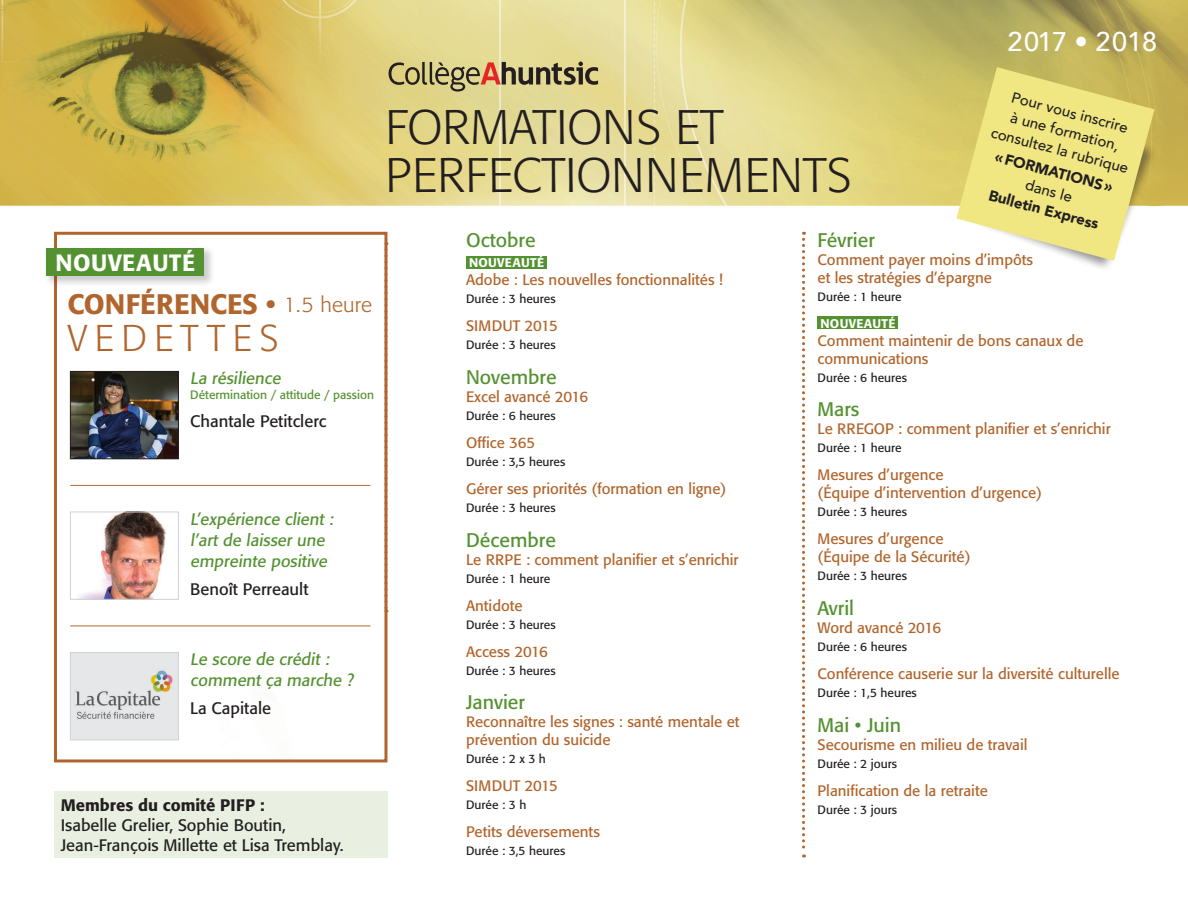
<style>
.page{position:relative;width:1188px;height:918px;background:#fff}
.page>*{position:absolute;margin:0;border:0;box-sizing:border-box;transform-origin:0 0}
.t1{font:300 48px/48px "Formata";color:#231f20}
.t2{font:300 36.9px "Formata";letter-spacing:.2em;color:#b1652c}
.t3{font:500 27.9px "Formata";color:#b1652c}
.t4{font:500 27px "Avenir";color:#fff}
.t5{font:500 23.4px "Formata";letter-spacing:.03em;color:#fff}
.t6{font:19.5px "Formata";color:#549231}
.t7{font:16.5px/19.8px "Formata";color:#231f20}
.t8{font:16.5px/21px "Formata";color:#549231}
.t9{font:500 16.5px "Formata";color:#231f20}
.t10{font:15px/18px "Formata";color:#b1652c}
.t11{font:500 15px/19.5px "Avenir";color:#231f20;text-align:center}
.t12{font:900 15px "Avenir";color:#231f20}
.t13{font:500 12.6px "Formata";letter-spacing:.03em;color:#fff}
.t14{font:12px "Formata";color:#231f20}
.t15{font:12px "Formata";color:#549231}
.s1{font-weight:300;font-size:21.15px}
</style>
<div class="page">
<img style="left:0;top:0;width:1188px;height:858px">
<div style="left:54px;top:232px;width:333px;height:530px;border:3px solid #b1652c"></div>
<div style="left:466px;top:256px;width:81px;height:13px;background:#549231"></div>
<div style="left:818px;top:317px;width:80px;height:12px;background:#549231"></div>
<svg style="left:389px;top:62px;width:209px;height:30px"></svg>
<svg style="left:384px;top:242px;width:3px;height:371px"></svg>
<svg style="left:802px;top:232px;width:3px;height:626px"></svg>
<div style="left:44px;top:245px;width:171px;height:42px;background:#231f20;opacity:.23"></div>
<div style="left:46px;top:248px;width:158px;height:28px;background:#549231"></div>
<img style="left:72px;top:373px;width:105px;height:84px">
<div style="left:70px;top:371px;width:109px;height:88px;border:1px solid #231f20"></div>
<img style="left:72px;top:514px;width:105px;height:84px">
<div style="left:70px;top:512px;width:109px;height:88px;border:1px solid #d1d2d4"></div>
<div style="left:70px;top:653px;width:108px;height:87px;background:#e6e7e9"></div>
<img style="left:75px;top:670px;width:98px;height:49px">
<div style="left:70px;top:652px;width:109px;height:88px;border:1px solid #d1d2d4"></div>
<div style="left:971px;top:92px;width:187px;height:180px;background:#231f20;opacity:.47"></div>
<svg style="left:956px;top:67px;width:198px;height:194px"></svg>
<hr style="left:70px;top:485px;width:300px;height:1px;background:#b1652c">
<hr style="left:70px;top:626px;width:300px;height:1px;background:#b1652c">
<div style="left:54px;top:791px;width:333px;height:67px;background:#e9f0e2"></div>
<h3 class="t4" style="left:1008px;top:18px;width:151px">2017 • 2018</h3>
<h3 class="t5" style="left:55px;top:248px;width:141px">NOUVEAUTÉ</h3>
<h3 class="t3" style="left:68px;top:287px;width:306px">CONFÉRENCES • <span class="s1">1.5 heure</span></h3>
<h2 class="t2" style="left:68px;top:317px;width:213px">VEDETTES</h2>
<p class="t8" style="left:190px;top:368px;width:95px">La résilience</p>
<p class="t15" style="left:190px;top:388px;width:185px">Détermination / attitude / passion</p>
<p class="t7" style="left:190px;top:411px;width:138px">Chantale Petitclerc</p>
<p class="t8" style="left:190px;top:509px;width:147px">L’expérience client : l’art de laisser une empreinte positive</p>
<p class="t7" style="left:190px;top:579px;width:120px">Benoît Perreault</p>
<p class="t8" style="left:190px;top:649px;width:167px">Le score de crédit : comment ça marche ?</p>
<p class="t7" style="left:190px;top:698px;width:82px">La Capitale</p>
<p class="t9" style="left:61px;top:795px;width:205px">Membres du comité PIFP :</p>
<p class="t7" style="left:61px;top:815px;width:284px">Isabelle Grelier, Sophie Boutin,<br>Jean-François Millette et Lisa Tremblay.</p>
<h1 class="t1" style="left:386px;top:103px;width:468px">FORMATIONS ET<br>PERFECTIONNEMENTS</h1>
<p class="t11" style="left:1004px;top:84px;width:143px;rotate:15deg">Pour vous inscrire<br>à une formation, consultez la rubrique</p>
<p class="t12" style="left:999px;top:144px;width:123px;rotate:15deg">«FORMATIONS»</p>
<p class="t11" style="left:1028px;top:174px;width:50px;rotate:15deg">dans le</p>
<p class="t12" style="left:992px;top:182px;width:115px;rotate:15deg">Bulletin Express</p>
<h3 class="t6" style="left:466px;top:229px;width:71px">Octobre</h3>
<p class="t13" style="left:469px;top:255px;width:77px">NOUVEAUTÉ</p>
<p class="t10" style="left:466px;top:271px;width:258px">Adobe : Les nouvelles fonctionnalités !</p>
<p class="t14" style="left:466px;top:292px;width:91px">Durée : 3 heures</p>
<p class="t10" style="left:466px;top:317px;width:93px">SIMDUT 2015</p>
<p class="t14" style="left:466px;top:338px;width:91px">Durée : 3 heures</p>
<h3 class="t6" style="left:466px;top:365px;width:92px">Novembre</h3>
<p class="t10" style="left:466px;top:388px;width:124px">Excel avancé 2016</p>
<p class="t14" style="left:466px;top:408px;width:91px">Durée : 6 heures</p>
<p class="t10" style="left:466px;top:434px;width:71px">Office 365</p>
<p class="t14" style="left:466px;top:454px;width:101px">Durée : 3,5 heures</p>
<p class="t10" style="left:466px;top:480px;width:262px">Gérer ses priorités (formation en ligne)</p>
<p class="t14" style="left:466px;top:500px;width:91px">Durée : 3 heures</p>
<h3 class="t6" style="left:466px;top:528px;width:91px">Décembre</h3>
<p class="t10" style="left:466px;top:550px;width:274px">Le RRPE : comment planifier et s’enrichir</p>
<p class="t14" style="left:466px;top:571px;width:86px">Durée : 1 heure</p>
<p class="t10" style="left:466px;top:596px;width:58px">Antidote</p>
<p class="t14" style="left:466px;top:617px;width:91px">Durée : 3 heures</p>
<p class="t10" style="left:466px;top:642px;width:83px">Access 2016</p>
<p class="t14" style="left:466px;top:663px;width:91px">Durée : 3 heures</p>
<h3 class="t6" style="left:466px;top:691px;width:60px">Janvier</h3>
<p class="t10" style="left:466px;top:713px;width:275px">Reconnaître les signes : santé mentale et prévention du suicide</p>
<p class="t14" style="left:466px;top:752px;width:81px">Durée : 2 x 3 h</p>
<p class="t10" style="left:466px;top:777px;width:93px">SIMDUT 2015</p>
<p class="t14" style="left:466px;top:798px;width:62px">Durée : 3 h</p>
<p class="t10" style="left:466px;top:823px;width:135px">Petits déversements</p>
<p class="t14" style="left:466px;top:844px;width:101px">Durée : 3,5 heures</p>
<h3 class="t6" style="left:818px;top:229px;width:59px">Février</h3>
<p class="t10" style="left:818px;top:251px;width:217px">Comment payer moins d’impôts et les stratégies d’épargne</p>
<p class="t14" style="left:818px;top:290px;width:86px">Durée : 1 heure</p>
<p class="t13" style="left:820px;top:316px;width:77px">NOUVEAUTÉ</p>
<p class="t10" style="left:818px;top:331px;width:267px">Comment maintenir de bons canaux de communications</p>
<p class="t14" style="left:818px;top:370px;width:91px">Durée : 6 heures</p>
<h3 class="t6" style="left:818px;top:398px;width:43px">Mars</h3>
<p class="t10" style="left:818px;top:420px;width:295px">Le RREGOP : comment planifier et s’enrichir</p>
<p class="t14" style="left:818px;top:441px;width:86px">Durée : 1 heure</p>
<p class="t10" style="left:818px;top:466px;width:226px">Mesures d’urgence<br>(Équipe d’intervention d’urgence)</p>
<p class="t14" style="left:818px;top:505px;width:91px">Durée : 3 heures</p>
<p class="t10" style="left:818px;top:530px;width:155px">Mesures d’urgence (Équipe de la Sécurité)</p>
<p class="t14" style="left:818px;top:569px;width:91px">Durée : 3 heures</p>
<h3 class="t6" style="left:818px;top:596px;width:38px">Avril</h3>
<p class="t10" style="left:818px;top:619px;width:125px">Word avancé 2016</p>
<p class="t14" style="left:818px;top:640px;width:91px">Durée : 6 heures</p>
<p class="t10" style="left:818px;top:665px;width:304px">Conférence causerie sur la diversité culturelle</p>
<p class="t14" style="left:818px;top:686px;width:101px">Durée : 1,5 heures</p>
<h3 class="t6" style="left:818px;top:713px;width:85px">Mai • Juin</h3>
<p class="t10" style="left:818px;top:736px;width:212px">Secourisme en milieu de travail</p>
<p class="t14" style="left:818px;top:756px;width:81px">Durée : 2 jours</p>
<p class="t10" style="left:818px;top:782px;width:172px">Planification de la retraite</p>
<p class="t14" style="left:818px;top:802px;width:81px">Durée : 3 jours</p>
</div>
